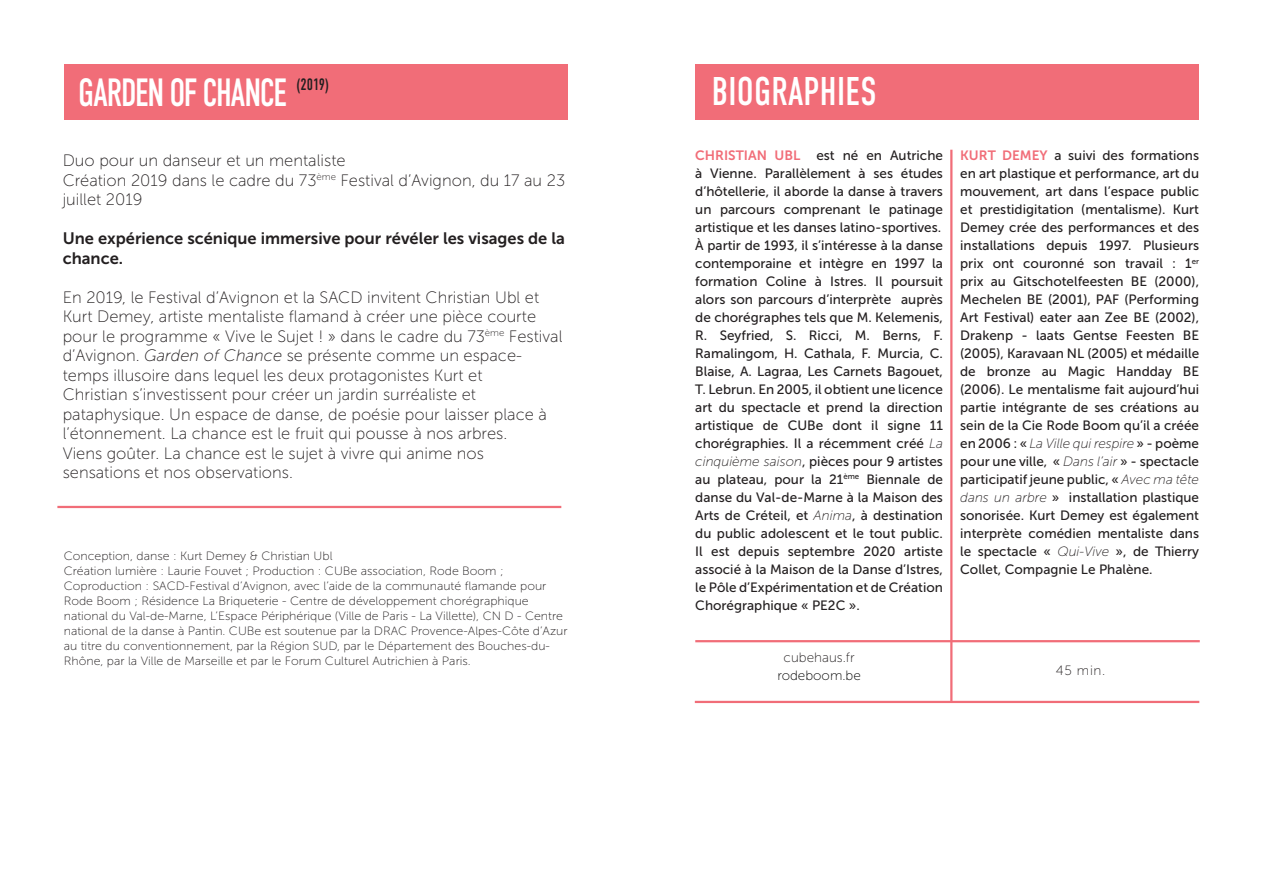
<style>
.page{position:relative;width:1263px;height:893px;background:#fff}
.page>*{position:absolute;margin:0;border:0;box-sizing:border-box;transform-origin:0 0}
.Genres___calendrier{font:40.05px "DIN Condensed";letter-spacing:.01em;color:#fff;scale:.92 1}
.texte_presentation{font:39.3px "DIN Condensed";letter-spacing:-.035em;color:#fff;scale:.88 1}
.GRAND_TITRE{font:16.5px/19.5px "Museo Sans 100";color:#231f20}
.GRAND_TITRE-2{font:16.5px/19.5px "Museo Sans 700";color:#231f20}
.texte_presentation-2{font:16.5px "DIN Condensed";color:#231f20;scale:.91 1}
.t1{font:13.5px/18px "Museo Sans 500";color:#231f20;text-align:justify}
.Genres___calendrier-2{font:13.5px "Museo Sans 100";color:#231f20}
.Genres___calendrier-3{font:13.5px "Museo Sans 100";color:#000}
.Genres___calendrier-4{font:12px/15px "Museo Sans 100";color:#231f20}
.s1{font-style:italic}
.s2{font-family:"Museo Sans 700";color:#f16d78}
.s3{font-family:"Museo Sans 100";font-style:italic}
</style>
<div class="page">
<hr style="left:950px;top:150px;width:2px;height:551px;background:#f16d78">
<hr style="left:695px;top:640px;width:505px;height:2px;background:#f16d78">
<hr style="left:57px;top:506px;width:504px;height:2px;background:#f16d78">
<div style="left:695px;top:64px;width:504px;height:56px;background:#f16d78"></div>
<div style="left:64px;top:64px;width:504px;height:56px;background:#f16d78"></div>
<hr style="left:695px;top:701px;width:504px;height:2px;background:#f16d78">
<p class="texte_presentation" style="left:78px;top:70px;width:239px">GARDEN OF CHANCE</p>
<p class="Genres___calendrier" style="left:712px;top:69px;width:181px">BIOGRAPHIES</p>
<p class="texte_presentation-2" style="left:297px;top:75px;width:37px">(2019)</p>
<p class="GRAND_TITRE" style="left:63px;top:151px;width:284px">Duo pour un danseur et un mentaliste</p>
<p class="GRAND_TITRE" style="left:63px;top:171px;width:504px">Création 2019 dans le cadre du 73<sup>ème</sup> Festival d’Avignon, du 17 au 23 juillet 2019</p>
<p class="GRAND_TITRE-2" style="left:63px;top:229px;width:504px">Une expérience scénique immersive pour révéler les visages de la chance.</p>
<p class="GRAND_TITRE" style="left:63px;top:288px;width:501px">En 2019, le Festival d’Avignon et la SACD invitent Christian Ubl et Kurt Demey, artiste mentaliste flamand à créer une pièce courte pour le programme « Vive le Sujet ! » dans le cadre du 73<sup>ème</sup> Festival d’Avignon. <span class="s1">Garden of Chance</span> se présente comme un espace&shy;temps illusoire dans lequel les deux protagonistes Kurt et</p>
<p class="GRAND_TITRE" style="left:63px;top:385px;width:486px">Christian s’investissent pour créer un jardin surréaliste et pataphysique. Un espace de danse, de poésie pour laisser place à l’étonnement. La chance est le fruit qui pousse à nos arbres.</p>
<p class="GRAND_TITRE" style="left:63px;top:444px;width:423px">Viens goûter. La chance est le sujet à vivre qui anime nos</p>
<p class="GRAND_TITRE" style="left:63px;top:463px;width:232px">sensations et nos observations.</p>
<p class="Genres___calendrier-4" style="left:64px;top:549px;width:270px">Conception, danse : Kurt Demey &amp; Christian Ubl</p>
<p class="Genres___calendrier-4" style="left:64px;top:564px;width:505px">Création lumière : Laurie Fouvet ; Production : CUBe association, Rode Boom ; Coproduction : SACD-Festival d’Avignon, avec l’aide de la communauté flamande pour Rode Boom ; Résidence La Briqueterie - Centre de développement chorégraphique national du Val-de-Marne, L’Espace Périphérique (Ville de Paris - La Villette), CN D - Centre national de la danse à Pantin. CUBe est soutenue par la DRAC Provence-Alpes-Côte d’Azur au titre du conventionnement, par la Région SUD, par le Département des Bouches-du-Rhône, par la Ville de Marseille et par le Forum Culturel Autrichien à Paris.</p>
<p class="t1" style="left:695px;top:146px;width:249px"><span class="s2">CHRISTIAN UBL</span> est né en Autriche à Vienne. Parallèlement à ses études d’hôtellerie, il aborde la danse à travers un parcours comprenant le patinage artistique et les danses latino-sportives.</p>
<p class="t1" style="left:695px;top:236px;width:249px">À partir de 1993, il s’intéresse à la danse contemporaine et intègre en 1997 la formation Coline à Istres. Il poursuit alors son parcours d’interprète auprès de chorégraphes tels que M. Kelemenis, R. Seyfried, S. Ricci, M. Berns, F.<br>Ramalingom, H. Cathala, F. Murcia, C.<br>Blaise, A. Lagraa, Les Carnets Bagouet, T. Lebrun. En 2005, il obtient une licence art du spectacle et prend la direction artistique de CUBe dont il signe 11 chorégraphies. Il a récemment créé <span class="s3">La cinquième saison</span>, pièces pour 9 artistes au plateau, pour la 21<sup>ème</sup> Biennale de danse du Val-de-Marne à la Maison des Arts de Créteil, et <span class="s3">Anima</span>, à destination du public adolescent et le tout public.<br>Il est depuis septembre 2020 artiste associé à la Maison de la Danse d’Istres, le Pôle d’Expérimentation et de Création Chorégraphique « PE2C ».</p>
<p class="Genres___calendrier-2" style="left:784px;top:650px;width:73px">cubehaus.fr</p>
<p class="Genres___calendrier-3" style="left:777px;top:668px;width:85px">rodeboom.be</p>
<p class="Genres___calendrier-2" style="left:1056px;top:663px;width:51px">45 min.</p>
<p class="t1" style="left:960px;top:147px;width:240px"><span class="s2">KURT DEMEY</span> a suivi des formations en art plastique et performance, art du mouvement, art dans l’espace public et prestidigitation (mentalisme). Kurt Demey crée des performances et des installations depuis 1997. Plusieurs prix ont couronné son travail : 1<sup>er </sup>prix au Gitschotelfeesten BE (2000), Mechelen BE (2001), PAF (Performing Art Festival) eater aan Zee BE (2002), Drakenp - laats Gentse Feesten BE (2005), Karavaan NL (2005) et médaille de bronze au Magic Handday BE (2006). Le mentalisme fait aujourd’hui partie intégrante de ses créations au sein de la Cie Rode Boom qu’il a créée en 2006 : « <span class="s3">La Ville qui respire</span> » - poè me pour une ville, « <span class="s3">Dans l’air</span> » - spectacle participatif jeune public, « <span class="s3">Avec ma tête dans un arbre</span> » installation plastique sonorisée. Kurt Demey est également interprète comédien mentaliste dans le spectacle « <span class="s3">Qui-Vive</span> », de Thierry Collet, Compagnie Le Phalène.</p>
</div>
